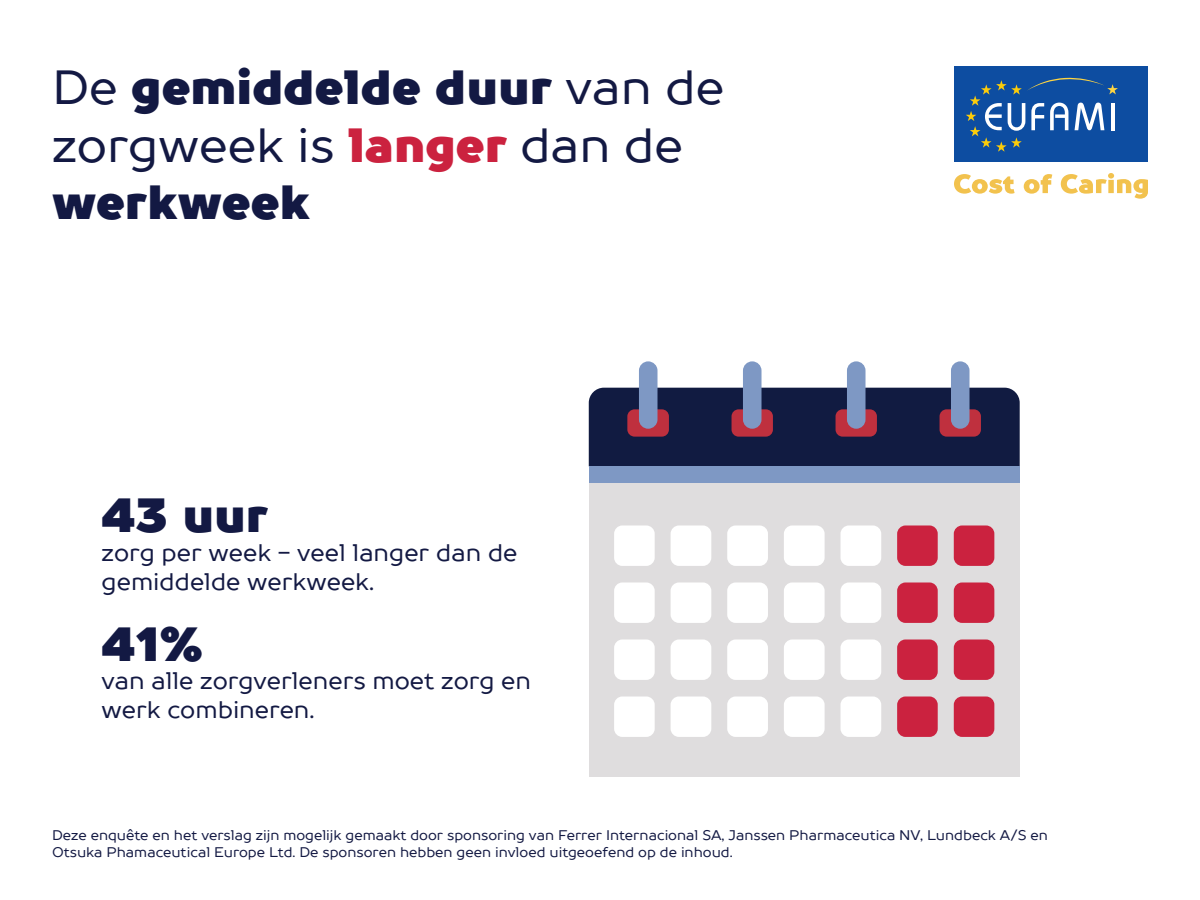
<style>
.page{position:relative;width:1200px;height:900px;background:#fff}
.page>*{position:absolute;margin:0;border:0;box-sizing:border-box;transform-origin:0 0}
.t1{font:48px/57.6px "TT Prosto Sans";color:#131943}
.t2{font:900 48px "TT Prosto Sans";color:#131943}
.t3{font:24px/28.8px "TT Prosto Sans";color:#131943}
.t4{font:14px/16.8px "TT Prosto Sans";color:#131943}
.s1{font-weight:900}
.s2{font-weight:900;color:#cb223f}
</style>
<div class="page">
<div style="left:954px;top:67px;width:194px;height:95px;background:#0d4da1"></div>
<svg style="left:966px;top:78px;width:152px;height:74px"></svg>
<svg style="left:954px;top:174px;width:61px;height:20px"></svg>
<svg style="left:1024px;top:174px;width:28px;height:20px"></svg>
<svg style="left:1061px;top:173px;width:87px;height:26px"></svg>
<div style="left:589px;top:388px;width:431px;height:78px;background:#111b41"></div>
<div style="left:589px;top:466px;width:431px;height:311px;background:#dfddde"></div>
<div style="left:627px;top:409px;width:42px;height:28px;background:#bf303e;border-radius:7px"></div>
<div style="left:732px;top:409px;width:41px;height:28px;background:#bf303e;border-radius:7px"></div>
<div style="left:836px;top:409px;width:41px;height:28px;background:#bf303e;border-radius:7px"></div>
<div style="left:940px;top:409px;width:41px;height:28px;background:#bf303e;border-radius:7px"></div>
<div style="left:743px;top:361px;width:19px;height:68px;background:#7e98c4;border-radius:9px"></div>
<div style="left:951px;top:361px;width:19px;height:68px;background:#7e98c4;border-radius:9px"></div>
<div style="left:639px;top:361px;width:19px;height:68px;background:#7e98c4;border-radius:9px"></div>
<div style="left:847px;top:361px;width:19px;height:68px;background:#7e98c4;border-radius:9px"></div>
<div style="left:589px;top:466px;width:431px;height:17px;background:#7e98c4"></div>
<div style="left:954px;top:583px;width:40px;height:40px;background:#cb223f;border-radius:8px"></div>
<div style="left:897px;top:583px;width:41px;height:40px;background:#cb223f;border-radius:8px"></div>
<div style="left:841px;top:583px;width:40px;height:40px;background:#fff;border-radius:8px"></div>
<div style="left:784px;top:583px;width:41px;height:40px;background:#fff;border-radius:8px"></div>
<div style="left:727px;top:583px;width:41px;height:40px;background:#fff;border-radius:8px"></div>
<div style="left:614px;top:583px;width:41px;height:40px;background:#fff;border-radius:8px"></div>
<div style="left:954px;top:640px;width:40px;height:40px;background:#cb223f;border-radius:8px"></div>
<div style="left:897px;top:640px;width:41px;height:40px;background:#cb223f;border-radius:8px"></div>
<div style="left:841px;top:640px;width:40px;height:40px;background:#fff;border-radius:8px"></div>
<div style="left:784px;top:640px;width:41px;height:40px;background:#fff;border-radius:8px"></div>
<div style="left:727px;top:640px;width:41px;height:40px;background:#fff;border-radius:8px"></div>
<div style="left:614px;top:640px;width:41px;height:40px;background:#fff;border-radius:8px"></div>
<div style="left:954px;top:697px;width:40px;height:40px;background:#cb223f;border-radius:8px"></div>
<div style="left:897px;top:697px;width:41px;height:40px;background:#cb223f;border-radius:8px"></div>
<div style="left:841px;top:697px;width:40px;height:40px;background:#fff;border-radius:8px"></div>
<div style="left:784px;top:697px;width:41px;height:40px;background:#fff;border-radius:8px"></div>
<div style="left:727px;top:697px;width:41px;height:40px;background:#fff;border-radius:8px"></div>
<div style="left:614px;top:697px;width:41px;height:40px;background:#fff;border-radius:8px"></div>
<div style="left:671px;top:697px;width:40px;height:40px;background:#fff;border-radius:8px"></div>
<div style="left:671px;top:640px;width:40px;height:40px;background:#fff;border-radius:8px"></div>
<div style="left:954px;top:525px;width:40px;height:41px;background:#cb223f;border-radius:8px"></div>
<div style="left:897px;top:525px;width:41px;height:41px;background:#cb223f;border-radius:8px"></div>
<div style="left:841px;top:525px;width:40px;height:41px;background:#fff;border-radius:8px"></div>
<div style="left:784px;top:525px;width:41px;height:41px;background:#fff;border-radius:8px"></div>
<div style="left:727px;top:525px;width:41px;height:41px;background:#fff;border-radius:8px"></div>
<div style="left:614px;top:525px;width:41px;height:41px;background:#fff;border-radius:8px"></div>
<div style="left:671px;top:525px;width:40px;height:41px;background:#fff;border-radius:8px"></div>
<div style="left:671px;top:583px;width:40px;height:40px;background:#fff;border-radius:8px"></div>
<h1 class="t1" style="left:52px;top:58px;width:674px">De <span class="s1">gemiddelde duur</span> van de zorgweek is <span class="s2">langer</span> dan de <span class="s1">werkweek</span></h1>
<h1 class="t2" style="left:102px;top:482px;width:168px">43 uur</h1>
<h2 class="t3" style="left:102px;top:538px;width:417px">zorg per week - veel langer dan de gemiddelde werkweek.</h2>
<h1 class="t2" style="left:102px;top:610px;width:102px">41%</h1>
<h2 class="t3" style="left:102px;top:666px;width:431px">van alle zorgverleners moet zorg en werk combineren.</h2>
<p class="t4" style="left:52px;top:827px;width:997px">Deze enquête en het verslag zijn mogelijk gemaakt door sponsoring van Ferrer Internacional SA, Janssen Pharmaceutica NV, Lundbeck A/S en<br>Otsuka Phamaceutical Europe Ltd. De sponsoren hebben geen invloed uitgeoefend op de inhoud.</p>
</div>
